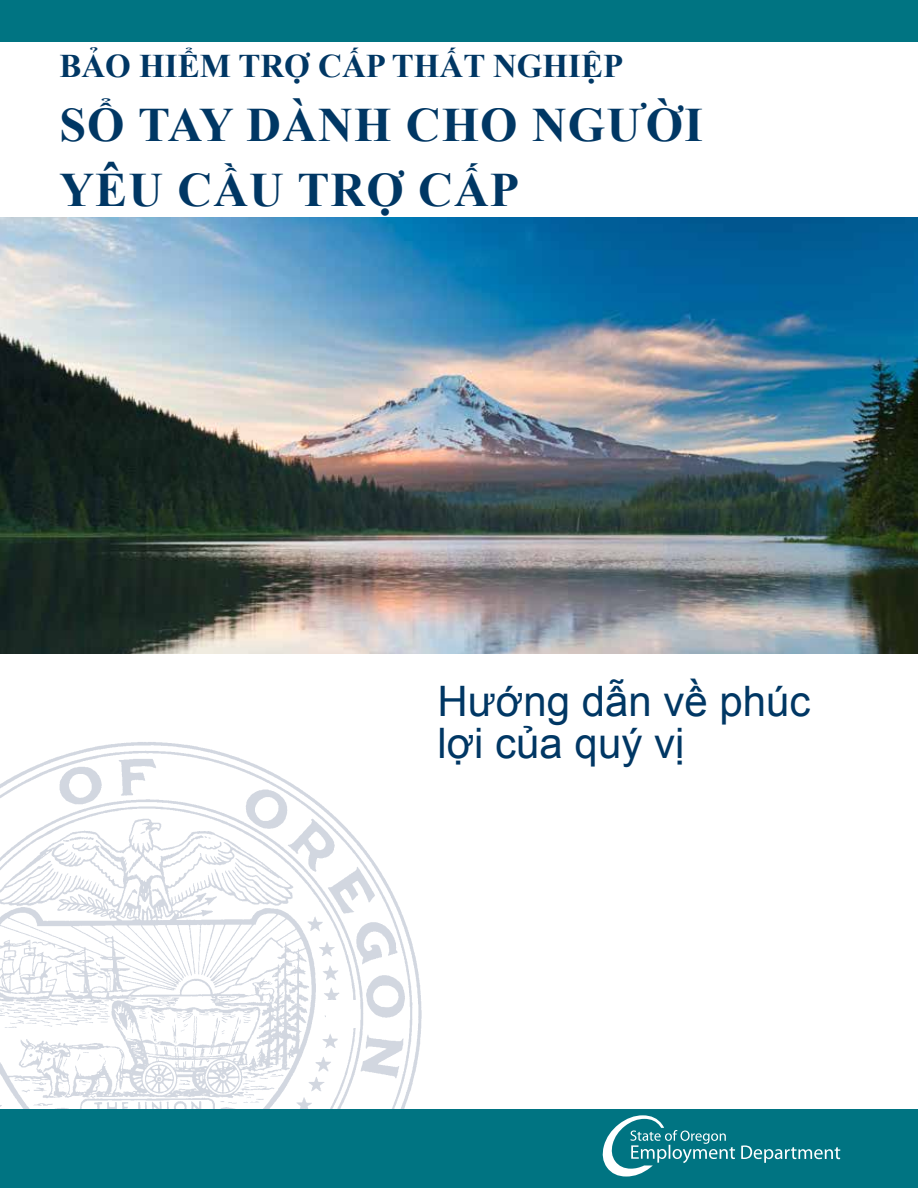
<style>
.page{position:relative;width:918px;height:1188px;background:#fff}
.page>*{position:absolute;margin:0;border:0;box-sizing:border-box;transform-origin:0 0}
.t1{font:700 48px/64.5px "Times New Roman";letter-spacing:.025em;color:#003764}
.t2{font:42px/42px "Arial";color:#003764}
.t3{font:700 33px "Times New Roman";color:#003764}
</style>
<div class="page">
<img style="left:0;top:742px;width:422px;height:367px">
<div style="left:326px;top:1000px;width:32px;height:28px;background:#fff"></div>
<div style="left:0;top:1109px;width:918px;height:79px;background:#007482"></div>
<svg style="left:741px;top:1145px;width:99px;height:18px"></svg>
<svg style="left:603px;top:1115px;width:132px;height:62px"></svg>
<div style="left:0;top:0;width:918px;height:41px;background:#007482"></div>
<img style="left:0;top:218px;width:918px;height:436px">
<p class="t3" style="left:59px;top:42px;width:565px">BẢO HIỂM TRỢ CẤP THẤT NGHIỆP</p>
<p class="t1" style="left:59px;top:91px;width:645px">SỔ TAY DÀNH CHO NGƯỜI<br>YÊU CẦU TRỢ CẤP</p>
<p class="t2" style="left:437px;top:681px;width:375px">Hướng dẫn về phúc lợi của quý vị</p>
</div>
